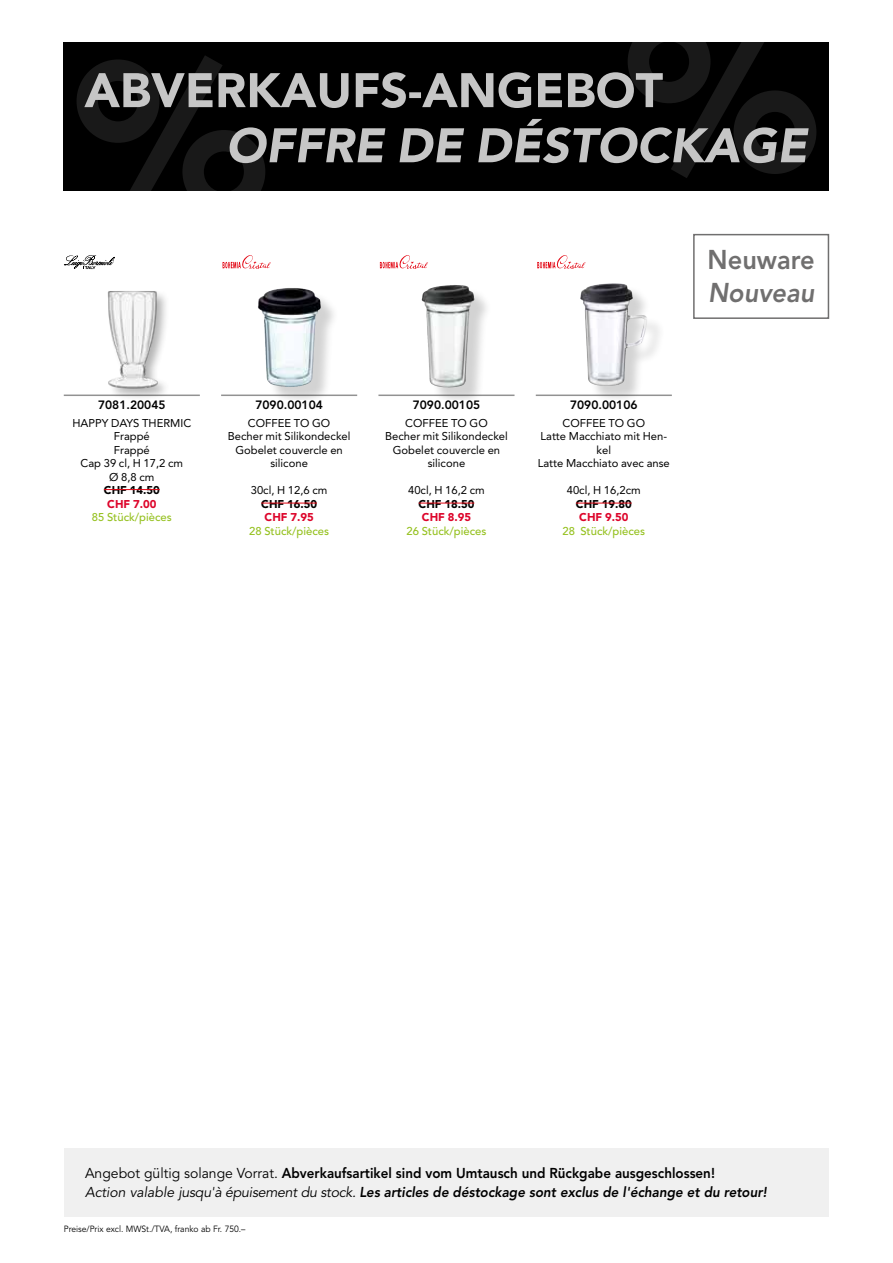
<style>
.page{position:relative;width:893px;height:1263px;background:#fff}
.page>*{position:absolute;margin:0;border:0;box-sizing:border-box;transform-origin:0 0}
.t1{font:800 27px "Avenir LT Std";color:#706f6f;scale:.94 1}
.t2{font:italic 800 27px "Avenir LT Std";color:#706f6f;scale:.94 1}
.t3{font:800 14.25px/19.5px "Avenir LT Std";color:#000;scale:.94 1}
.t4{font:800 12px "Avenir LT Std";color:#000}
.t5{font:11.25px/13.5px "Avenir LT Std";color:#000;text-align:center}
.t6{font:500 11.25px "Avenir LT Std";color:#95c11f}
.t7{font:900 11.25px "Avenir LT Std";color:#000}
.t8{font:900 11.25px "Avenir LT Std";color:#dd052b}
.t9{font:9px "Avenir LT Std";color:#000;scale:.95 1}
.s1{font-weight:400}
.s2{font-weight:400;font-style:italic}
.s3{font-style:italic}
</style>
<div class="page">
<div style="left:64px;top:43px;width:765px;height:148px;background:#000"></div>
<svg style="left:77px;top:42px;width:739px;height:149px"></svg>
<div style="left:64px;top:1148px;width:765px;height:68px;background:#f0f0f0"></div>
<hr style="left:64px;top:395px;width:136px;height:1px;background:#929292">
<hr style="left:104px;top:489px;width:56px;height:1px;background:#e30613">
<div style="left:107px;top:289px;width:64px;height:112px;background:#000;opacity:.3"></div>
<img style="left:107px;top:289px;width:64px;height:105px">
<div style="left:693px;top:234px;width:136px;height:85px;border:2px solid #706f6f"></div>
<svg style="left:64px;top:255px;width:51px;height:14px"></svg>
<hr style="left:221px;top:395px;width:136px;height:1px;background:#929292">
<hr style="left:261px;top:503px;width:56px;height:1px;background:#e30613">
<div style="left:260px;top:290px;width:79px;height:110px;background:#000;opacity:.18"></div>
<img style="left:258px;top:288px;width:54px;height:99px">
<svg style="left:223px;top:255px;width:48px;height:14px"></svg>
<hr style="left:536px;top:395px;width:136px;height:1px;background:#929292">
<hr style="left:576px;top:503px;width:56px;height:1px;background:#e30613">
<div style="left:583px;top:285px;width:83px;height:115px;background:#000;opacity:.18"></div>
<img style="left:580px;top:283px;width:31px;height:100px">
<svg style="left:537px;top:255px;width:48px;height:14px"></svg>
<hr style="left:378px;top:395px;width:136px;height:1px;background:#929292">
<hr style="left:419px;top:503px;width:55px;height:1px;background:#e30613">
<div style="left:424px;top:287px;width:68px;height:113px;background:#000;opacity:.18"></div>
<img style="left:422px;top:285px;width:43px;height:103px">
<svg style="left:380px;top:255px;width:48px;height:14px"></svg>
<p class="t4" style="left:98px;top:397px;width:69px">7081.20045</p>
<p class="t5" style="left:72px;top:416px;width:120px">HAPPY DAYS THERMIC<br>Frappé<br>Frappé<br>Cap 39 cl, H 17,2 cm<br>Ø 8,8 cm</p>
<p class="t7" style="left:104px;top:483px;width:57px">CHF 14.50</p>
<p class="t8" style="left:107px;top:497px;width:51px">CHF 7.00</p>
<p class="t6" style="left:92px;top:511px;width:81px">85 Stück/pièces</p>
<p class="t4" style="left:255px;top:397px;width:69px">7090.00104</p>
<p class="t5" style="left:228px;top:416px;width:124px">COFFEE TO GO<br>Becher mit Silikondeckel<br>Gobelet couvercle en silicone</p>
<p class="t5" style="left:251px;top:483px;width:78px">30cl, H 12,6 cm</p>
<p class="t7" style="left:261px;top:497px;width:57px">CHF 16.50</p>
<p class="t8" style="left:265px;top:510px;width:51px">CHF 7.95</p>
<p class="t6" style="left:249px;top:524px;width:81px">28 Stück/pièces</p>
<p class="t4" style="left:413px;top:397px;width:69px">7090.00105</p>
<p class="t5" style="left:385px;top:416px;width:124px">COFFEE TO GO<br>Becher mit Silikondeckel<br>Gobelet couvercle en silicone</p>
<p class="t5" style="left:408px;top:483px;width:78px">40cl, H 16,2 cm</p>
<p class="t7" style="left:419px;top:497px;width:57px">CHF 18.50</p>
<p class="t8" style="left:422px;top:510px;width:51px">CHF 8.95</p>
<p class="t6" style="left:406px;top:524px;width:81px">26 Stück/pièces</p>
<p class="t4" style="left:570px;top:397px;width:69px">7090.00106</p>
<p class="t5" style="left:538px;top:416px;width:134px">COFFEE TO GO<br>Latte Macchiato mit Hen&shy;kel<br>Latte Macchiato avec anse</p>
<p class="t5" style="left:567px;top:483px;width:76px">40cl, H 16,2cm</p>
<p class="t7" style="left:576px;top:497px;width:57px">CHF 19.80</p>
<p class="t8" style="left:579px;top:510px;width:51px">CHF 9.50</p>
<p class="t6" style="left:562px;top:524px;width:84px">28 Stück/pièces</p>
<h1 class="t1" style="left:708px;top:243px;width:115px">Neuware</h1>
<h1 class="t2" style="left:708px;top:276px;width:114px">Nouveau</h1>
<p class="t3" style="left:85px;top:1163px;width:727px"><span class="s1">Angebot gültig solange Vorrat.</span> Abverkaufsartikel sind vom Umtausch und Rückgabe ausgeschlossen!<br><span class="s2">Action valable jusqu'à épuisement du stock.</span> <span class="s3">Les articles de déstockage sont exclus de l'échange et du retour!</span></p>
<p class="t9" style="left:64px;top:1223px;width:193px">Preise/Prix excl. MWSt./TVA, franko ab Fr. 750.–</p>
</div>
